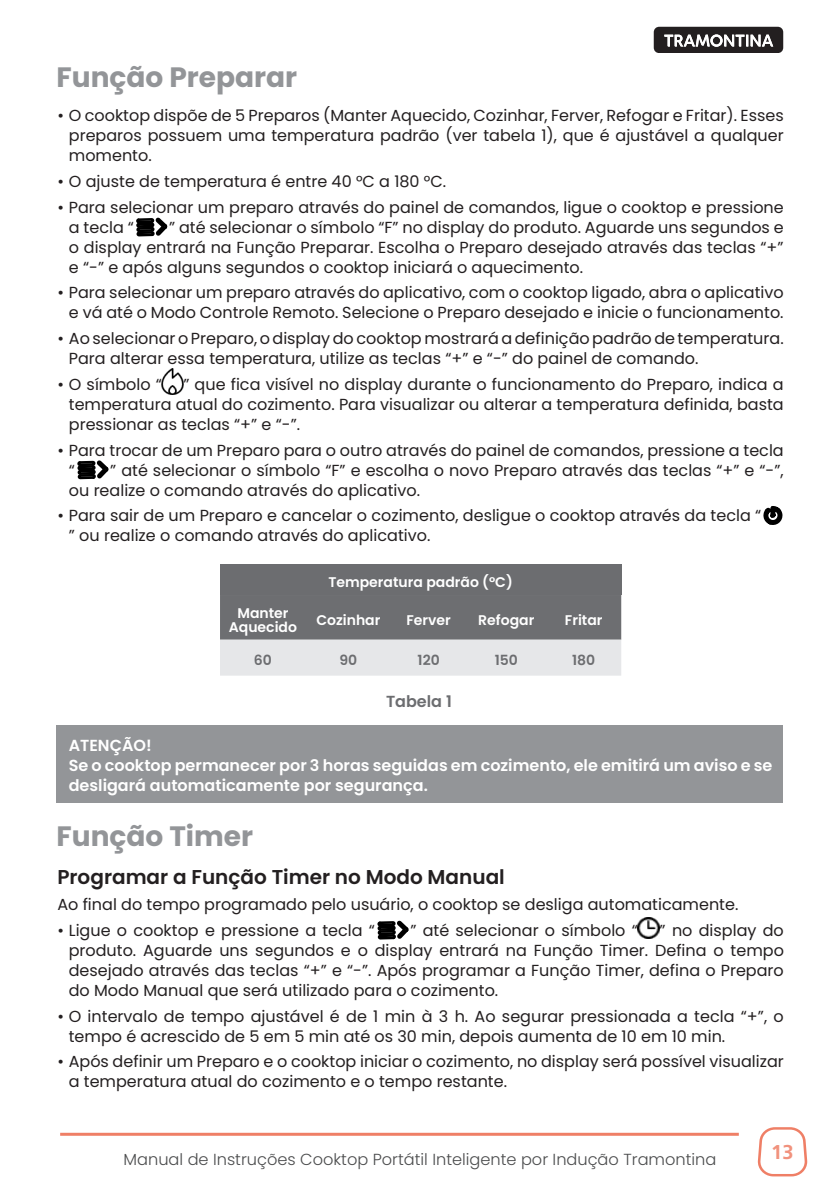
<style>
.page{position:relative;width:840px;height:1191px;background:#fff}
.page>*{position:absolute;margin:0;border:0;box-sizing:border-box;transform-origin:0 0}
.t1{font:700 28px "Poppins";color:#939598}
.t2{font:600 20px "Poppins";color:#231f20}
.t3{font:700 20px "Frutiger LT Pro";color:#f1927d}
.t4{font:16px/20px "Poppins";color:#231f20}
.t5{font:600 16px/20px "Poppins";color:#fff}
.t6{font:300 16px "Poppins";color:#4b4c4d}
.t7{font:600 16px "Poppins";color:#6c6d70}
.t8{font:600 14px/14px "Poppins";color:#fff;text-align:center}
.t9{font:600 14px "Poppins";color:#6c6d70}
</style>
<div class="page">
<svg style="left:653px;top:27px;width:129px;height:26px;background:#514e4f"></svg>
<hr style="left:60px;top:1132px;width:678px;height:3px;background:#ef7f66">
<svg style="left:757px;top:1127px;width:49px;height:49px"></svg>
<svg style="left:377px;top:920px;width:32px;height:20px"></svg>
<img style="left:637px;top:917px;width:22px;height:21px">
<div style="left:220px;top:564px;width:401px;height:31px;background:#6c6d70"></div>
<svg style="left:220px;top:595px;width:401px;height:80px;background:#a2a3a6"></svg>
<div style="left:56px;top:725px;width:726px;height:77px;background:#939598"></div>
<svg style="left:136px;top:217px;width:32px;height:20px"></svg>
<img style="left:162px;top:369px;width:21px;height:25px">
<svg style="left:77px;top:460px;width:32px;height:20px"></svg>
<svg style="left:763px;top:506px;width:20px;height:19px"></svg>
<p class="t1" style="left:56px;top:61px;width:242px">Função Preparar</p>
<p class="t4" style="left:69px;top:106px;width:716px;text-align:justify;text-indent:-11px">• O cooktop dispõe de 5 Preparos (Manter Aquecido, Cozinhar, Ferver, Refogar e Fritar). Esses preparos possuem uma temperatura padrão (ver tabela 1), que é ajustável a qualquer momento.</p>
<p class="t4" style="left:57px;top:171px;width:390px">• O ajuste de temperatura é entre 40 °C a 180 °C.</p>
<p class="t4" style="left:69px;top:197px;width:716px;text-indent:-11px">• Para selecionar um preparo através do painel de comandos, ligue o cooktop e pressione a tecla “</p>
<p class="t4" style="left:69px;top:217px;width:716px;text-align:justify;text-indent:100px">” até selecionar o símbolo “F” no display do produto. Aguarde uns segundos e o display entrará na Função Preparar. Escolha o Preparo desejado através das teclas “+” e “-” e após alguns segundos o cooktop iniciará o aquecimento.</p>
<p class="t4" style="left:57px;top:283px;width:727px;text-align:right">• Para selecionar um preparo através do aplicativo, com o cooktop ligado, abra o aplicativo e vá até o Modo Controle Remoto. Selecione o Preparo desejado e inicie o funcionamento.</p>
<p class="t4" style="left:69px;top:329px;width:716px;text-indent:-11px">• Ao selecionar o Preparo, o display do cooktop mostrará a definição padrão de temperatura.<br>Para alterar essa temperatura, utilize as teclas “+” e “-” do painel de comando.</p>
<p class="t4" style="left:57px;top:374px;width:106px">• O símbolo “</p>
<p class="t4" style="left:69px;top:374px;width:716px;text-align:justify;text-indent:114px">” que fica visível no display durante o funcionamento do Preparo, indica a temperatura atual do cozimento. Para visualizar ou alterar a temperatura definida, basta pressionar as teclas “+” e “-”.</p>
<p class="t4" style="left:69px;top:440px;width:716px;text-indent:-11px">• Para trocar de um Preparo para o outro através do painel de comandos, pressione a tecla “</p>
<p class="t4" style="left:69px;top:460px;width:716px;text-indent:41px">” até selecionar o símbolo “F” e escolha o novo Preparo através das teclas “+” e “-”, ou realize o comando através do aplicativo.</p>
<p class="t4" style="left:69px;top:506px;width:693px;text-indent:-11px">• Para sair de um Preparo e cancelar o cozimento, desligue o cooktop através da tecla “ ” ou realize o comando através do aplicativo.</p>
<p class="t8" style="left:328px;top:575px;width:186px">Temperatura padrão (°C)</p>
<p class="t8" style="left:229px;top:606px;width:70px">Manter<br>Aquecido</p>
<p class="t8" style="left:316px;top:613px;width:65px">Cozinhar</p>
<p class="t8" style="left:406px;top:613px;width:46px">Ferver</p>
<p class="t8" style="left:478px;top:613px;width:58px">Refogar</p>
<p class="t8" style="left:564px;top:613px;width:39px">Fritar</p>
<p class="t9" style="left:254px;top:652px;width:20px">60</p>
<p class="t9" style="left:339px;top:652px;width:19px">90</p>
<p class="t9" style="left:417px;top:652px;width:24px">120</p>
<p class="t9" style="left:494px;top:652px;width:25px">150</p>
<p class="t9" style="left:571px;top:652px;width:25px">180</p>
<p class="t7" style="left:386px;top:691px;width:67px">Tabela 1</p>
<p class="t5" style="left:69px;top:736px;width:84px">ATENÇÃO!</p>
<p class="t5" style="left:69px;top:756px;width:704px">Se o cooktop permanecer por 3 horas seguidas em cozimento, ele emitirá um aviso e se desligará automaticamente por segurança.</p>
<p class="t1" style="left:56px;top:820px;width:198px">Função Timer</p>
<p class="t2" style="left:57px;top:866px;width:448px">Programar a Função Timer no Modo Manual</p>
<p class="t4" style="left:57px;top:894px;width:682px">Ao final do tempo programado pelo usuário, o cooktop se desliga automaticamente.</p>
<p class="t4" style="left:57px;top:920px;width:319px">• Ligue o cooktop e pressione a tecla “</p>
<p class="t4" style="left:410px;top:920px;width:229px">” até selecionar o símbolo “</p>
<p class="t4" style="left:69px;top:920px;width:716px;text-align:justify;text-indent:590px">” no display do produto. Aguarde uns segundos e o display entrará na Função Timer. Defina o tempo desejado através das teclas “+” e “-”. Após programar a Função Timer, defina o Preparo do Modo Manual que será utilizado para o cozimento.</p>
<p class="t4" style="left:69px;top:1006px;width:716px;text-indent:-11px">• O intervalo de tempo ajustável é de 1 min à 3 h. Ao segurar pressionada a tecla “+”, o tempo é acrescido de 5 em 5 min até os 30 min, depois aumenta de 10 em 10 min.</p>
<p class="t4" style="left:69px;top:1051px;width:716px;text-indent:-11px">• Após definir um Preparo e o cooktop iniciar o cozimento, no display será possível visualizar a temperatura atual do cozimento e o tempo restante.</p>
<p class="t6" style="left:123px;top:1149px;width:594px">Manual de Instruções Cooktop Portátil Inteligente por Indução Tramontina</p>
<p class="t3" style="left:770px;top:1140px;width:24px">13</p>
</div>
